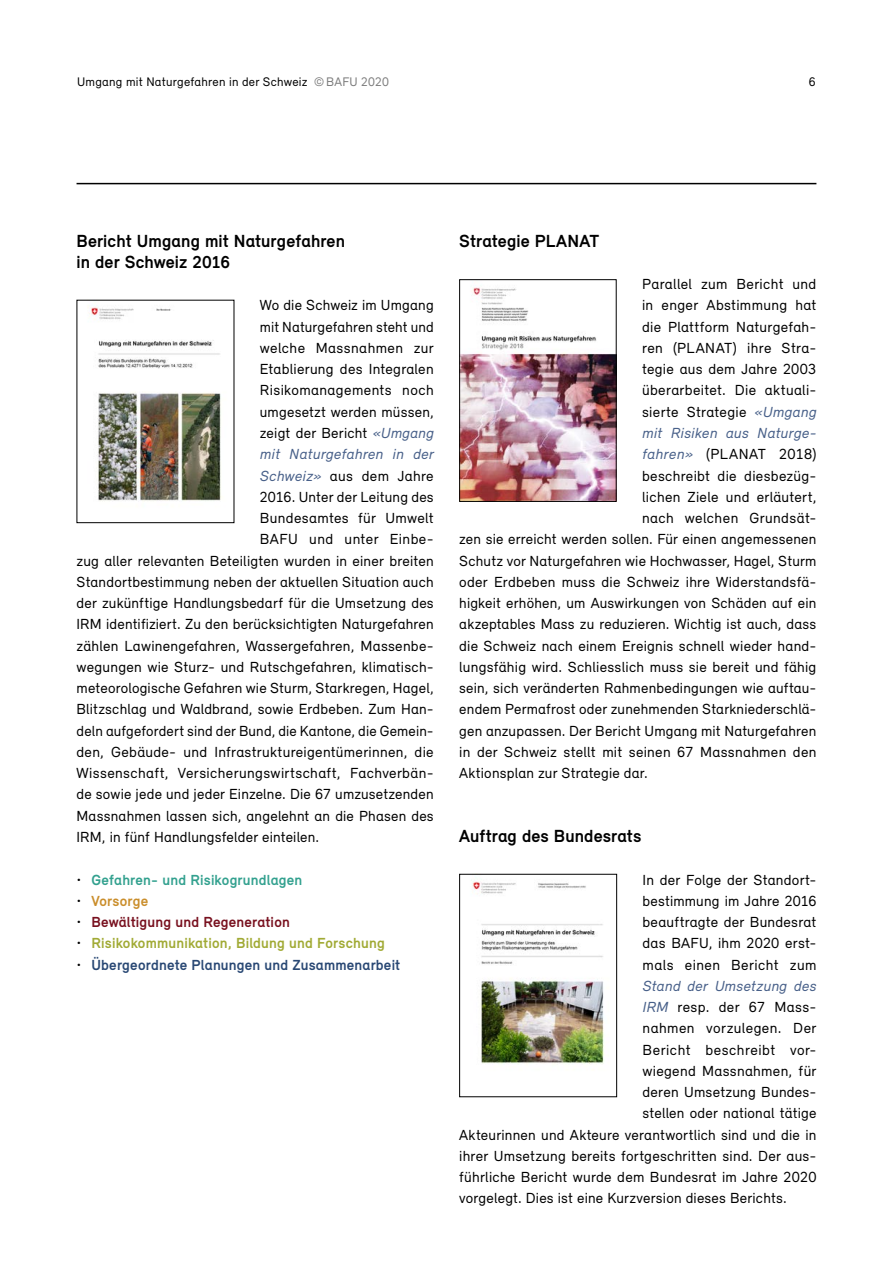
<style>
.page{position:relative;width:893px;height:1263px;background:#fff}
.page>*{position:absolute;margin:0;border:0;box-sizing:border-box;transform-origin:0 0}
._07_Inhalt_07_Titel{font:700 18px/21.3px "Relevant";letter-spacing:.005em;color:#000}
._07_Inhalt_07_Grundtext{font:15px "Relevant";letter-spacing:.015em;color:#000}
._07_Inhalt_07_Grundtext-2{font:italic 15px "Relevant";letter-spacing:.02em;color:#486089}
._07_Inhalt_07_Grundtext_aufz{font:700 15px "Relevant";letter-spacing:.01em;color:#a1aa35}
._07_Inhalt_07_Grundtext_aufz-2{font:700 15px "Relevant";letter-spacing:.015em;color:#294874}
._07_Inhalt_07_Grundtext_aufz-3{font:700 15px "Relevant";letter-spacing:.015em;color:#33a18f}
._07_Inhalt_07_Grundtext_aufz-4{font:700 15px "Relevant";letter-spacing:.015em;color:#78111f}
._07_Inhalt_07_Grundtext-3{font:15px "Relevant";letter-spacing:.035em;color:#000}
._07_Inhalt_07_Grundtext_aufz-5{font:700 15px "Relevant";letter-spacing:.015em;color:#ca8e2c}
.t1{font:12.75px "Relevant";letter-spacing:.02em;color:#000}
.s1{color:#7c7c7c}
.s2{font-style:italic;color:#486089}
.s3{font-weight:400;color:#000}
</style>
<div class="page">
<hr style="left:77px;top:183px;width:739px;height:1px;background:#000">
<img style="left:88px;top:306px;width:133px;height:195px">
<img style="left:461px;top:287px;width:154px;height:213px">
<div style="left:459px;top:279px;width:158px;height:223px;border:1px solid #000"></div>
<img style="left:471px;top:880px;width:133px;height:184px">
<div style="left:459px;top:874px;width:158px;height:223px;border:1px solid #000"></div>
<p class="t1" style="left:77px;top:74px;width:313px">Umgang mit Naturgefahren in der Schweiz <span class="s1">©BAFU 2020</span></p>
<p class="t1" style="left:809px;top:74px;width:8px">6</p>
<h2 class="_07_Inhalt_07_Titel" style="left:77px;top:230px;width:270px">Bericht Umgang mit Naturgefahren in der Schweiz 2016</h2>
<p class="_07_Inhalt_07_Grundtext" style="left:260px;top:296px;width:175px">Wo die Schweiz im Umgang</p>
<p class="_07_Inhalt_07_Grundtext" style="left:260px;top:317px;width:175px">mit Naturgefahren steht und</p>
<p class="_07_Inhalt_07_Grundtext" style="left:260px;top:339px;width:175px">welche Massnahmen zur</p>
<p class="_07_Inhalt_07_Grundtext" style="left:260px;top:360px;width:175px">Etablierung des Integralen</p>
<p class="_07_Inhalt_07_Grundtext" style="left:260px;top:381px;width:175px">Risikomanagements noch</p>
<p class="_07_Inhalt_07_Grundtext" style="left:260px;top:403px;width:175px">umgesetzt werden müssen,</p>
<p class="_07_Inhalt_07_Grundtext" style="left:260px;top:424px;width:175px">zeigt der Bericht <span class="s2">«Umgang</span></p>
<p class="_07_Inhalt_07_Grundtext-2" style="left:260px;top:445px;width:175px">mit Naturgefahren in der</p>
<p class="_07_Inhalt_07_Grundtext" style="left:260px;top:466px;width:175px"><span class="s2">Schweiz»</span> aus dem Jahre</p>
<p class="_07_Inhalt_07_Grundtext" style="left:260px;top:488px;width:175px">2016. Unter der Leitung des</p>
<p class="_07_Inhalt_07_Grundtext" style="left:260px;top:509px;width:175px">Bundesamtes für Umwelt</p>
<p class="_07_Inhalt_07_Grundtext" style="left:260px;top:530px;width:175px">BAFU und unter Einbe-</p>
<p class="_07_Inhalt_07_Grundtext" style="left:77px;top:551px;width:359px">zug aller relevanten Beteiligten wurden in einer breiten</p>
<p class="_07_Inhalt_07_Grundtext" style="left:77px;top:573px;width:359px">Standortbestimmung neben der aktuellen Situation auch</p>
<p class="_07_Inhalt_07_Grundtext" style="left:77px;top:594px;width:359px">der zukünftige Handlungsbedarf für die Umsetzung des</p>
<p class="_07_Inhalt_07_Grundtext" style="left:77px;top:615px;width:359px">IRM identifiziert. Zu den berücksichtigten Naturgefahren</p>
<p class="_07_Inhalt_07_Grundtext" style="left:77px;top:636px;width:359px">zählen Lawinengefahren, Wassergefahren, Massenbe-</p>
<p class="_07_Inhalt_07_Grundtext" style="left:77px;top:658px;width:359px">wegungen wie Sturz- und Rutschgefahren, klimatisch-</p>
<p class="_07_Inhalt_07_Grundtext" style="left:77px;top:679px;width:359px">meteorologische Gefahren wie Sturm, Starkregen, Hagel,</p>
<p class="_07_Inhalt_07_Grundtext" style="left:77px;top:700px;width:359px">Blitzschlag und Waldbrand, sowie Erdbeben. Zum Han-</p>
<p class="_07_Inhalt_07_Grundtext" style="left:77px;top:721px;width:359px">deln aufgefordert sind der Bund, die Kantone, die Gemein-</p>
<p class="_07_Inhalt_07_Grundtext" style="left:77px;top:743px;width:359px">den, Gebäude- und Infrastruktureigentümerinnen, die</p>
<p class="_07_Inhalt_07_Grundtext" style="left:77px;top:764px;width:359px">Wissenschaft, Versicherungswirtschaft, Fachverbän-</p>
<p class="_07_Inhalt_07_Grundtext" style="left:77px;top:785px;width:359px">de sowie jede und jeder Einzelne. Die 67 umzusetzenden</p>
<p class="_07_Inhalt_07_Grundtext" style="left:77px;top:806px;width:359px">Massnahmen lassen sich, angelehnt an die Phasen des</p>
<p class="_07_Inhalt_07_Grundtext" style="left:77px;top:828px;width:244px">IRM, in fünf Handlungsfelder einteilen.</p>
<p class="_07_Inhalt_07_Grundtext_aufz-3" style="left:77px;top:870px;width:227px"><span class="s3">•</span> Gefahren- und Risikogrundlagen</p>
<p class="_07_Inhalt_07_Grundtext_aufz-5" style="left:77px;top:891px;width:73px"><span class="s3">•</span> Vorsorge</p>
<p class="_07_Inhalt_07_Grundtext_aufz-4" style="left:77px;top:913px;width:215px"><span class="s3">•</span> Bewältigung und Regeneration</p>
<p class="_07_Inhalt_07_Grundtext_aufz" style="left:77px;top:934px;width:310px"><span class="s3">•</span> Risikokommunikation, Bildung und Forschung</p>
<p class="_07_Inhalt_07_Grundtext_aufz-2" style="left:77px;top:955px;width:325px"><span class="s3">•</span> Übergeordnete Planungen und Zusammenarbeit</p>
<h2 class="_07_Inhalt_07_Titel" style="left:459px;top:230px;width:142px">Strategie PLANAT</h2>
<p class="_07_Inhalt_07_Grundtext" style="left:642px;top:275px;width:176px">Parallel zum Bericht und</p>
<p class="_07_Inhalt_07_Grundtext" style="left:642px;top:296px;width:176px">in enger Abstimmung hat</p>
<p class="_07_Inhalt_07_Grundtext" style="left:642px;top:317px;width:176px">die Plattform Naturgefah-</p>
<p class="_07_Inhalt_07_Grundtext" style="left:642px;top:339px;width:176px">ren (PLANAT) ihre Stra-</p>
<p class="_07_Inhalt_07_Grundtext" style="left:642px;top:360px;width:176px">tegie aus dem Jahre 2003</p>
<p class="_07_Inhalt_07_Grundtext" style="left:642px;top:381px;width:176px">überarbeitet. Die aktuali-</p>
<p class="_07_Inhalt_07_Grundtext" style="left:642px;top:403px;width:176px">sierte Strategie <span class="s2">«Umgang</span></p>
<p class="_07_Inhalt_07_Grundtext-2" style="left:642px;top:424px;width:176px">mit Risiken aus Naturge-</p>
<p class="_07_Inhalt_07_Grundtext" style="left:642px;top:445px;width:176px"><span class="s2">fahren»</span> (PLANAT 2018)</p>
<p class="_07_Inhalt_07_Grundtext" style="left:642px;top:466px;width:176px">beschreibt die diesbezüg-</p>
<p class="_07_Inhalt_07_Grundtext" style="left:642px;top:488px;width:176px">lichen Ziele und erläutert,</p>
<p class="_07_Inhalt_07_Grundtext" style="left:642px;top:509px;width:176px">nach welchen Grundsät-</p>
<p class="_07_Inhalt_07_Grundtext" style="left:459px;top:530px;width:359px">zen sie erreicht werden sollen. Für einen angemessenen</p>
<p class="_07_Inhalt_07_Grundtext" style="left:459px;top:551px;width:359px">Schutz vor Naturgefahren wie Hochwasser, Hagel, Sturm</p>
<p class="_07_Inhalt_07_Grundtext" style="left:459px;top:573px;width:359px">oder Erdbeben muss die Schweiz ihre Widerstandsfä-</p>
<p class="_07_Inhalt_07_Grundtext" style="left:459px;top:594px;width:359px">higkeit erhöhen, um Auswirkungen von Schäden auf ein</p>
<p class="_07_Inhalt_07_Grundtext" style="left:459px;top:615px;width:359px">akzeptables Mass zu reduzieren. Wichtig ist auch, dass</p>
<p class="_07_Inhalt_07_Grundtext" style="left:459px;top:636px;width:359px">die Schweiz nach einem Ereignis schnell wieder hand-</p>
<p class="_07_Inhalt_07_Grundtext" style="left:459px;top:658px;width:359px">lungsfähig wird. Schliesslich muss sie bereit und fähig</p>
<p class="_07_Inhalt_07_Grundtext" style="left:459px;top:679px;width:359px">sein, sich veränderten Rahmenbedingungen wie auftau-</p>
<p class="_07_Inhalt_07_Grundtext" style="left:459px;top:700px;width:359px">endem Permafrost oder zunehmenden Starkniederschlä-</p>
<p class="_07_Inhalt_07_Grundtext" style="left:459px;top:721px;width:359px">gen anzupassen. Der Bericht Umgang mit Naturgefahren</p>
<p class="_07_Inhalt_07_Grundtext" style="left:459px;top:743px;width:359px">in der Schweiz stellt mit seinen 67 Massnahmen den</p>
<p class="_07_Inhalt_07_Grundtext" style="left:459px;top:764px;width:190px">Aktionsplan zur Strategie dar.</p>
<h2 class="_07_Inhalt_07_Titel" style="left:459px;top:825px;width:184px">Auftrag des Bundesrats</h2>
<p class="_07_Inhalt_07_Grundtext" style="left:642px;top:870px;width:175px">In der Folge der Standort-</p>
<p class="_07_Inhalt_07_Grundtext" style="left:642px;top:892px;width:175px">bestimmung im Jahre 2016</p>
<p class="_07_Inhalt_07_Grundtext" style="left:642px;top:913px;width:175px">beauftragte der Bundesrat</p>
<p class="_07_Inhalt_07_Grundtext" style="left:642px;top:934px;width:175px">das BAFU, ihm 2020 erst-</p>
<p class="_07_Inhalt_07_Grundtext" style="left:642px;top:955px;width:175px">mals einen Bericht zum</p>
<p class="_07_Inhalt_07_Grundtext-2" style="left:642px;top:977px;width:175px">Stand der Umsetzung des</p>
<p class="_07_Inhalt_07_Grundtext" style="left:642px;top:998px;width:175px"><span class="s2">IRM</span> resp. der 67 Mass-</p>
<p class="_07_Inhalt_07_Grundtext" style="left:642px;top:1019px;width:175px">nahmen vorzulegen. Der</p>
<p class="_07_Inhalt_07_Grundtext-3" style="left:642px;top:1040px;width:175px">Bericht beschreibt vor-</p>
<p class="_07_Inhalt_07_Grundtext" style="left:642px;top:1062px;width:175px">wiegend Massnahmen, für</p>
<p class="_07_Inhalt_07_Grundtext" style="left:642px;top:1083px;width:175px">deren Umsetzung Bundes-</p>
<p class="_07_Inhalt_07_Grundtext" style="left:642px;top:1104px;width:175px">stellen oder national tätige</p>
<p class="_07_Inhalt_07_Grundtext" style="left:459px;top:1125px;width:359px">Akteurinnen und Akteure verantwortlich sind und die in</p>
<p class="_07_Inhalt_07_Grundtext" style="left:459px;top:1147px;width:359px">ihrer Umsetzung bereits fortgeschritten sind. Der aus-</p>
<p class="_07_Inhalt_07_Grundtext" style="left:459px;top:1168px;width:359px">führliche Bericht wurde dem Bundesrat im Jahre 2020</p>
<p class="_07_Inhalt_07_Grundtext" style="left:459px;top:1189px;width:329px">vorgelegt. Dies ist eine Kurzversion dieses Berichts.</p>
</div>
